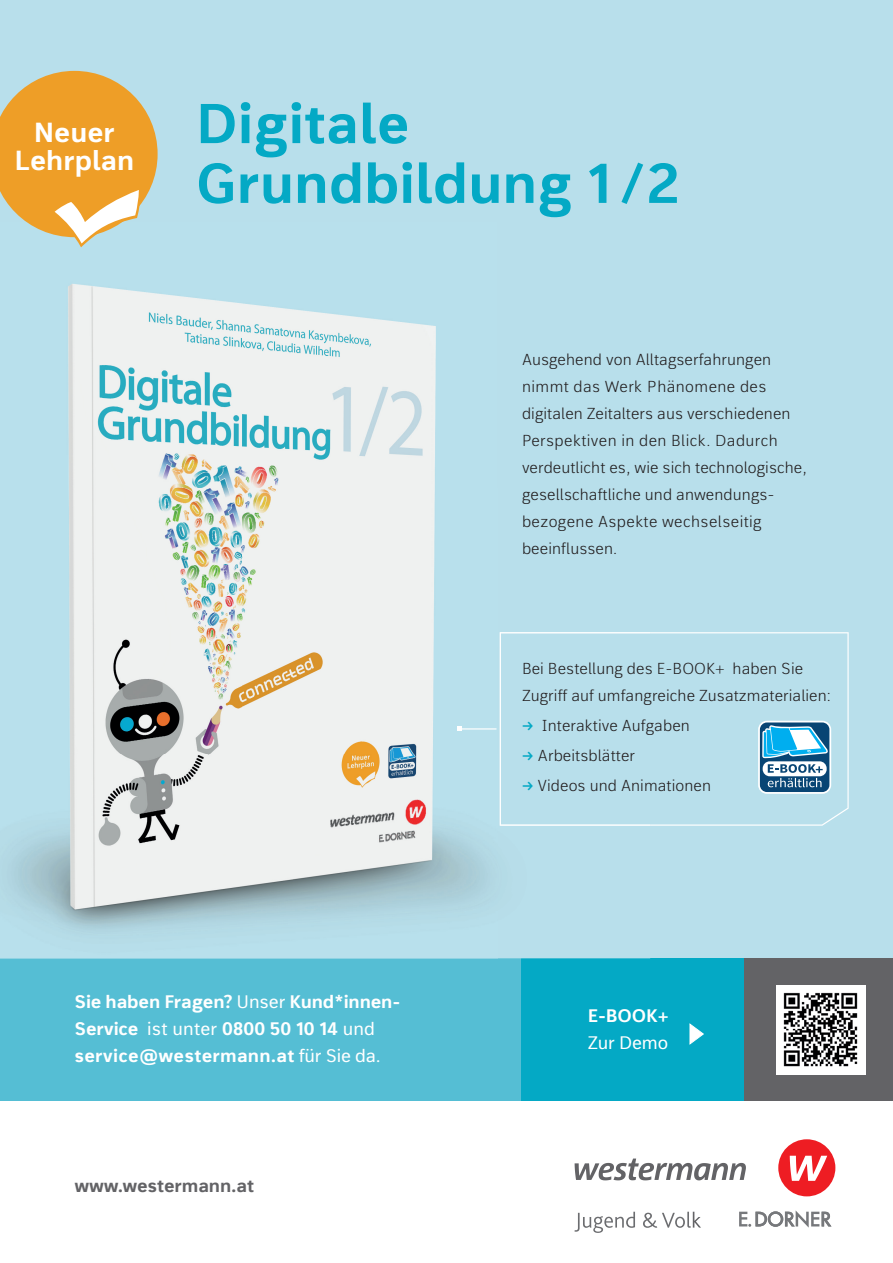
<style>
.page{position:relative;width:893px;height:1263px;background:#fff}
.page>*{position:absolute;margin:0;border:0;box-sizing:border-box;transform-origin:0 0}
.t1{font:700 55.5px/59.7px "bs Thomas Sans 1";color:#04a9c5}
.t2{font:700 27.45px/27.5px "bs Thomas Sans 1";color:#fff;text-align:center}
.t3{font:700 18px/27px "bs Thomas Sans 1";letter-spacing:-.01em;color:#fff}
.t4{font:700 18px "bs Thomas Sans 1";letter-spacing:-.01em;color:#636366}
.t5{font:300 15.75px/27px "bs Thomas Sans 1";letter-spacing:.005em;color:#231f20}
.s1{font-weight:400}
</style>
<div class="page">
<div style="left:0;top:0;width:893px;height:967px;background:#b8dfeb"></div>
<svg style="left:650px;top:632px;width:199px;height:194px"></svg>
<div style="left:0;top:958px;width:521px;height:143px;background:#55bed4"></div>
<div style="left:521px;top:958px;width:223px;height:143px;background:#04a9c5"></div>
<div style="left:744px;top:958px;width:149px;height:143px;background:#636366"></div>
<svg style="left:575px;top:1158px;width:171px;height:22px"></svg>
<div style="left:778px;top:1139px;width:57px;height:57px;background:#ee1d23;border-radius:50%"></div>
<svg style="left:790px;top:1156px;width:37px;height:25px"></svg>
<svg style="left:739px;top:1210px;width:92px;height:17px"></svg>
<svg style="left:574px;top:1212px;width:61px;height:21px"></svg>
<svg style="left:643px;top:1212px;width:58px;height:16px"></svg>
<img style="left:9px;top:247px;width:488px;height:684px">
<img style="left:500px;top:632px;width:150px;height:194px">
<img style="left:0;top:958px;width:650px;height:1px">
<img style="left:776px;top:985px;width:89px;height:89px">
<svg style="left:0;top:71px;width:158px;height:176px"></svg>
<svg style="left:689px;top:1023px;width:15px;height:22px"></svg>
<hr style="left:460px;top:728px;width:36px;height:1px;background:#fff">
<svg style="left:457px;top:726px;width:5px;height:5px"></svg>
<svg style="left:758px;top:721px;width:73px;height:73px;background:#67a0c0"></svg>
<svg style="left:523px;top:721px;width:10px;height:9px"></svg>
<svg style="left:523px;top:751px;width:10px;height:9px"></svg>
<svg style="left:523px;top:781px;width:10px;height:9px"></svg>
<p class="t2" style="left:14px;top:121px;width:121px">Neuer<br>Lehrplan</p>
<p class="t1" style="left:196px;top:99px;width:484px">Digitale<br>Grundbildung 1/2</p>
<p class="t5" style="left:522px;top:347px;width:286px">Ausgehend von Alltagserfahrungen nimmt das Werk Phänomene des digitalen Zeitalters aus verschiedenen Perspektiven in den Blick. Dadurch verdeutlicht es, wie sich technologische, gesellschaftliche und anwendungs&shy;bezogene Aspekte wechselseitig beeinflussen.</p>
<p class="t5" style="left:522px;top:656px;width:311px">Bei Bestellung des E-BOOK+ haben Sie<br>Zugriff auf umfang reiche Zusatzmaterialien:</p>
<p class="t5" style="left:538px;top:711px;width:175px;line-height:30px">Interaktive Aufgaben<br>Arbeitsblätter<br>Videos und Animationen</p>
<p class="t3" style="left:74px;top:990px;width:327px">Sie haben Fragen? <span class="s1">Unser</span> Kund*innen-<br>Service <span class="s1">ist unter</span> 0800 50 10 14 <span class="s1">und </span>service@westermann.at <span class="s1">für Sie da.</span></p>
<p class="t4" style="left:74px;top:1174px;width:181px">www.westermann.at</p>
<p class="t3" style="left:588px;top:1004px;width:82px">E-BOOK+<br><span class="s1">Zur Demo</span></p>
</div>
